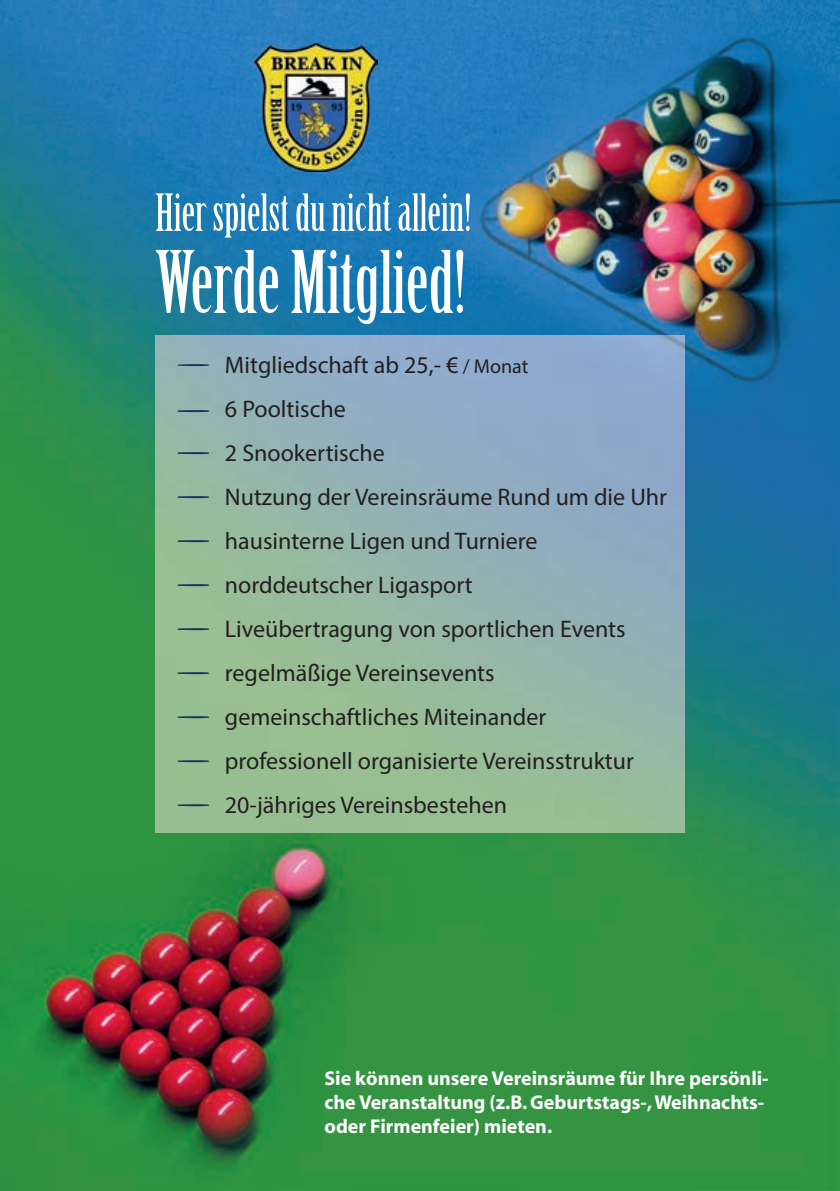
<style>
.page{position:relative;width:840px;height:1191px;background:#fff}
.page>*{position:absolute;margin:0;border:0;box-sizing:border-box;transform-origin:0 0}
.t1{font:84px "Birch Std";color:#fff}
.t2{font:50px "Birch Std";color:#fff}
.t3{font:24px/44px "Myriad Pro";color:#231f20}
.t4{font:700 20px/24px "Myriad";color:#fff}
.s1{font-size:20px}
</style>
<div class="page">
<img style="left:0;top:0;width:839px;height:1191px">
<img style="left:156px;top:336px;width:527px;height:497px">
<svg style="left:177px;top:364px;width:32px;height:2px"></svg>
<svg style="left:177px;top:410px;width:32px;height:2px"></svg>
<svg style="left:177px;top:452px;width:32px;height:2px"></svg>
<svg style="left:177px;top:496px;width:32px;height:2px"></svg>
<svg style="left:177px;top:540px;width:32px;height:2px"></svg>
<svg style="left:177px;top:584px;width:32px;height:2px"></svg>
<svg style="left:177px;top:628px;width:32px;height:2px"></svg>
<svg style="left:177px;top:672px;width:32px;height:2px"></svg>
<svg style="left:177px;top:716px;width:32px;height:2px"></svg>
<svg style="left:177px;top:760px;width:32px;height:2px"></svg>
<svg style="left:177px;top:804px;width:32px;height:2px"></svg>
<img style="left:254px;top:43px;width:123px;height:128px">
<h2 class="t2" style="left:155px;top:185px;width:317px">Hier spielst du nicht allein!</h2>
<h1 class="t1" style="left:155px;top:235px;width:312px">Werde Mitglied!</h1>
<p class="t3" style="left:225px;top:343px;width:443px">Mitgliedschaft ab 25,- € <span class="s1">/ Monat<br></span>6 Pooltische<br>2 Snookertische<br>Nutzung der Vereinsräume Rund um die Uhr hausinterne Ligen und Turniere norddeutscher Ligasport<br>Liveübertragung von sportlichen Events regelmäßige Vereinsevents gemeinschaftliches Miteinander professionell organisierte Vereinsstruktur<br>20-jähriges Vereinsbestehen</p>
<p class="t4" style="left:324px;top:1066px;width:445px">Sie können unsere Vereinsräume für Ihre persönli&shy;che Veranstaltung (z.B. Geburtstags-, Weihnachts&shy;oder Firmenfeier) mieten.</p>
</div>
